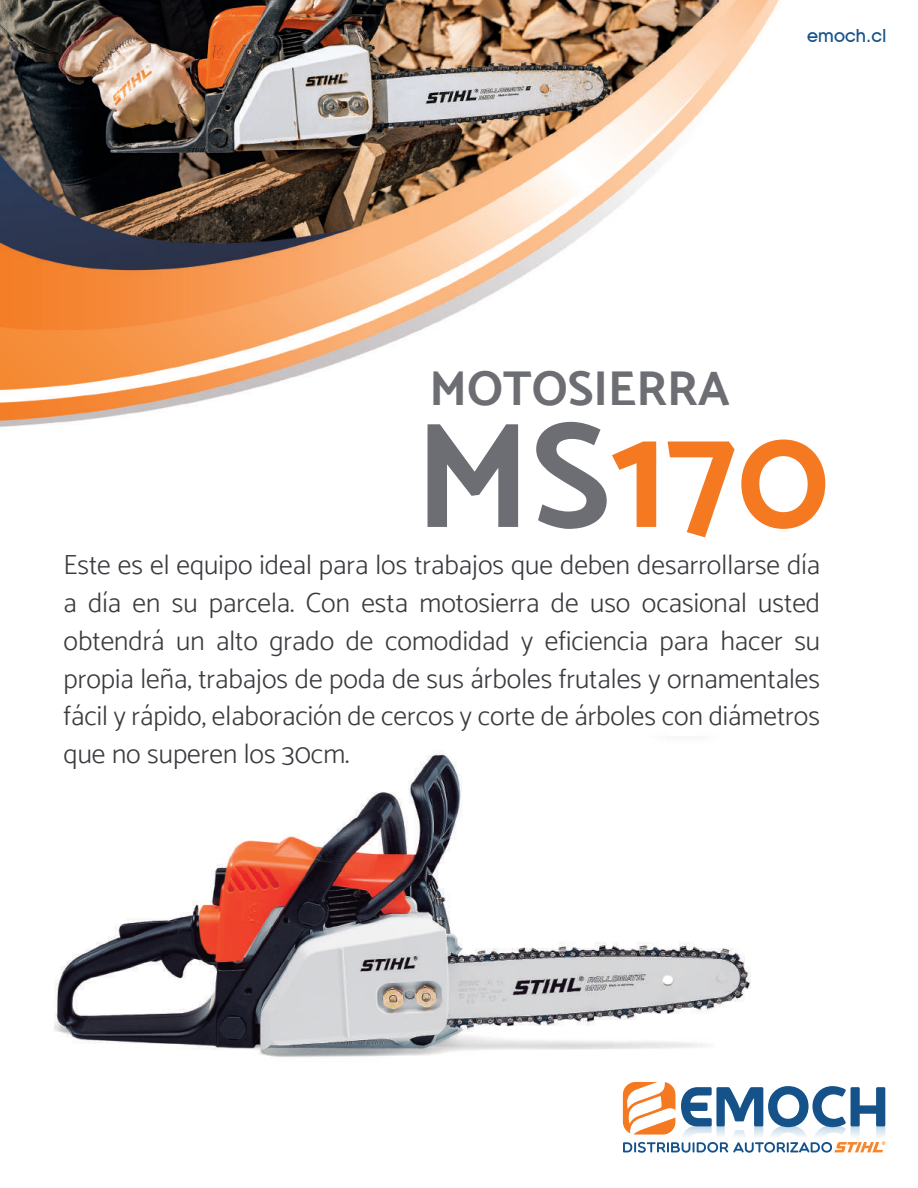
<style>
.page{position:relative;width:918px;height:1188px;background:#fff}
.page>*{position:absolute;margin:0;border:0;box-sizing:border-box;transform-origin:0 0}
.t1{font:700 150.9px "Catamaran";color:#f47921}
.t2{font:700 48.75px "Catamaran";color:#6c6e73}
.t3{font:300 27.6px/37.8px "Catamaran";color:#3c3a3f;text-align:justify}
.t4{font:500 18.15px "Avant Garde IT Cby BT";color:#15528a}
.s1{color:#6c6e73}
</style>
<div class="page">
<img style="left:0;top:0;width:886px;height:1144px">
<svg style="left:623px;top:1082px;width:262px;height:71px"></svg>
<p class="t4" style="left:807px;top:25px;width:80px">emoch.cl</p>
<h2 class="t2" style="left:429px;top:360px;width:302px">MOTOSIERRA</h2>
<h1 class="t1" style="left:415px;top:387px;width:416px"><span class="s1">MS</span>170</h1>
<p class="t3" style="left:64px;top:546px;width:758px">Este es el equipo ideal para los trabajos que deben desarrollarse día a día en su parcela. Con esta motosierra de uso ocasional usted obtendrá un alto grado de comodidad y eficiencia para hacer su propia leña, trabajos de poda de sus árboles frutales y ornamentales fácil y rápido, elaboración de cercos y corte de árboles con diámetros que no superen los 30cm.</p>
</div>
